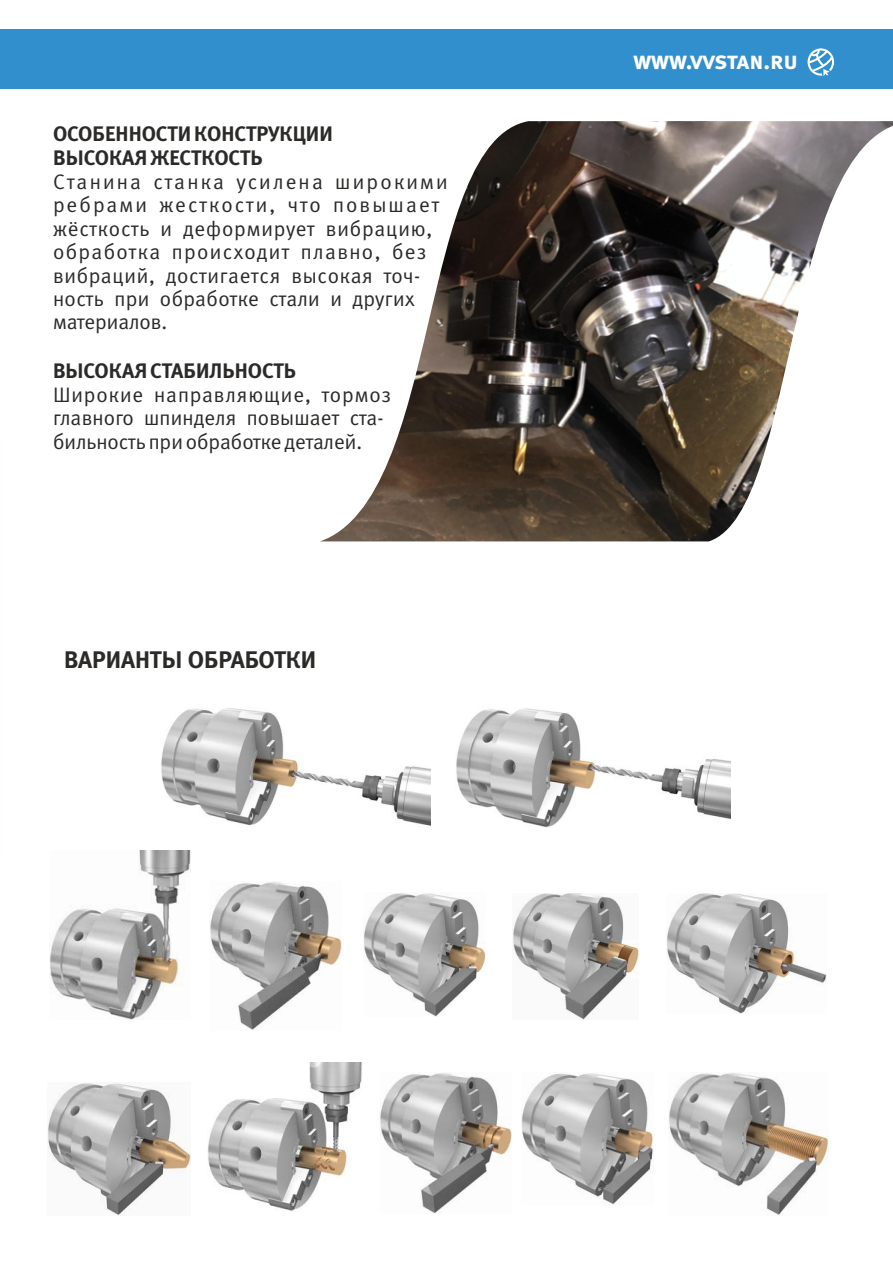
<style>
.page{position:relative;width:893px;height:1263px;background:#fff}
.page>*{position:absolute;margin:0;border:0;box-sizing:border-box;transform-origin:0 0}
.t1{font:24.3px "Meta Bold Caps LFC";color:#fefefe}
.t2{font:24px "Meta Bold LFC";color:#2b2a29}
.t3{font:21px/23.4px "Meta Normal LFC";letter-spacing:.035em;color:#2b2a29}
.t4{font:21px/23.4px "Meta Normal LFC";letter-spacing:.005em;color:#2b2a29}
.t5{font:21px/24.5px "Meta Bold LFC";color:#2b2a29}
</style>
<div class="page">
<div style="left:0;top:29px;width:893px;height:59px;background:#328fcd"></div>
<svg style="left:807px;top:48px;width:27px;height:28px"></svg>
<img style="left:161px;top:708px;width:270px;height:118px">
<img style="left:456px;top:708px;width:274px;height:120px">
<img style="left:49px;top:850px;width:142px;height:170px">
<img style="left:210px;top:882px;width:132px;height:148px">
<img style="left:363px;top:893px;width:122px;height:123px">
<img style="left:513px;top:893px;width:126px;height:127px">
<img style="left:667px;top:893px;width:159px;height:121px">
<img style="left:47px;top:1083px;width:143px;height:132px">
<img style="left:208px;top:1062px;width:154px;height:149px">
<img style="left:380px;top:1073px;width:131px;height:141px">
<img style="left:522px;top:1073px;width:132px;height:131px">
<img style="left:669px;top:1073px;width:160px;height:142px">
<img style="left:321px;top:121px;width:572px;height:420px">
<p class="t5" style="left:53px;top:123px;width:281px">ОСОБЕННОСТИ КОНСТРУКЦИИ<br>ВЫСОКАЯ ЖЕСТКОСТЬ</p>
<p class="t3" style="left:53px;top:171px;width:396px">Станина станка усилена широкими ребрами жесткости, что повышает жёсткость и деформирует вибрацию, обработка происходит плавно, без вибраций, достигается высокая точ&shy;ность при обработке стали и других материалов.</p>
<p class="t5" style="left:53px;top:360px;width:245px">ВЫСОКАЯ СТАБИЛЬНОСТЬ</p>
<p class="t4" style="left:53px;top:384px;width:339px">Широкие направляющие, тормоз главного шпинделя повышает ста&shy;бильность при обработке деталей.</p>
<p class="t2" style="left:64px;top:650px;width:254px">ВАРИАНТЫ ОБРАБОТКИ</p>
<p class="t1" style="left:633px;top:50px;width:166px">www.vvstan.ru</p>
</div>
